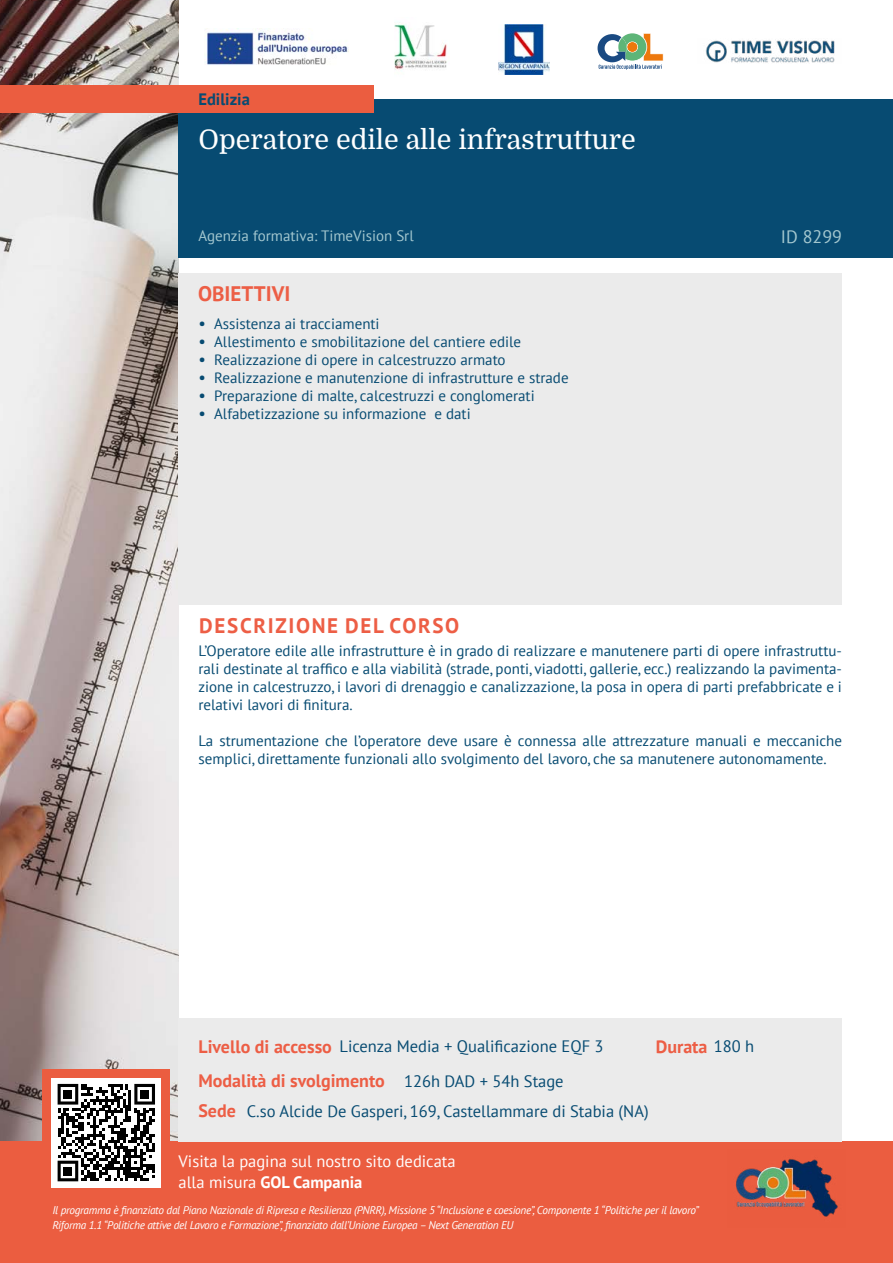
<style>
.page{position:relative;width:893px;height:1263px;background:#fff}
.page>*{position:absolute;margin:0;border:0;box-sizing:border-box;transform-origin:0 0}
.t1{font:27px "Domine";color:#fff}
.t2{font:700 21px "PT Sans";letter-spacing:.08em;color:#ed5e45}
.t3{font:700 21px "PT Sans";color:#ed5e45}
.t4{font:700 18px/30.2px "PT Sans";color:#ed5e45}
.t5{font:18px "PT Sans";color:#a3c7cf}
.t6{font:16.5px/29.2px "PT Sans";color:#074b72}
.t7{font:16.5px/21px "PT Sans";color:#fff}
.t8{font:700 16.5px "PT Sans";color:#074b72}
.t9{font:15px/18px "PT Sans";color:#074b72;text-align:justify}
.t10{font:15px "PT Sans";color:#a3c7cf}
.t11{font:italic 11.25px/15px "PT Sans";letter-spacing:-.025em;color:#fff}
.s1{font-size:16.5px}
.s2{font-weight:700;font-size:18px;color:#ed5e45}
.s3{font-weight:400;font-size:16.5px;color:#074b72}
.s4{font-weight:700}
</style>
<div class="page">
<img style="left:0;top:0;width:179px;height:1141px">
<div style="left:179px;top:99px;width:714px;height:159px;background:#074b72"></div>
<div style="left:0;top:85px;width:374px;height:28px;background:#eb5d40"></div>
<div style="left:0;top:1141px;width:893px;height:122px;background:#eb5d40"></div>
<div style="left:43px;top:1069px;width:127px;height:127px;background:#eb5d40"></div>
<div style="left:179px;top:273px;width:663px;height:332px;background:#ebebeb"></div>
<img style="left:705px;top:40px;width:130px;height:23px">
<div style="left:52px;top:1078px;width:109px;height:109px;background:#fff"></div>
<svg style="left:58px;top:1084px;width:97px;height:97px"></svg>
<div style="left:63px;top:1090px;width:9px;height:9px;background:#000"></div>
<div style="left:140px;top:1090px;width:9px;height:9px;background:#000"></div>
<div style="left:63px;top:1166px;width:9px;height:9px;background:#000"></div>
<div style="left:179px;top:1018px;width:663px;height:123px;background:#ebebeb"></div>
<img style="left:736px;top:1158px;width:102px;height:59px">
<img style="left:394px;top:24px;width:53px;height:46px">
<svg style="left:598px;top:33px;width:65px;height:37px"></svg>
<img style="left:498px;top:25px;width:51px;height:50px">
<img style="left:205px;top:30px;width:144px;height:35px">
<p class="t8" style="left:198px;top:88px;width:53px">Edilizia</p>
<h1 class="t1" style="left:198px;top:125px;width:439px">Operatore edile alle infrastrutture</h1>
<p class="t10" style="left:198px;top:226px;width:217px">Agenzia formativa: TimeVision Srl</p>
<p class="t5" style="left:781px;top:225px;width:63px">ID 8299</p>
<h2 class="t3" style="left:198px;top:279px;width:94px">OBIETTIVI</h2>
<p class="t9" style="left:198px;top:314px;width:183px"><span class="s1">•</span> Assistenza ai tracciamenti</p>
<p class="t9" style="left:198px;top:332px;width:324px"><span class="s1">•</span> Allestimento e smobilitazione del cantiere edile</p>
<p class="t9" style="left:198px;top:350px;width:309px"><span class="s1">•</span> Realizzazione di opere in calcestruzzo armato</p>
<p class="t9" style="left:198px;top:368px;width:372px"><span class="s1">•</span> Realizzazione e manutenzione di infrastrutture e strade</p>
<p class="t9" style="left:198px;top:386px;width:338px"><span class="s1">•</span> Preparazione di malte, calcestruzzi e conglomerati</p>
<p class="t9" style="left:198px;top:404px;width:274px"><span class="s1">•</span> Alfabetizzazione su informazione e dati</p>
<h2 class="t2" style="left:199px;top:612px;width:261px">DESCRIZIONE DEL CORSO</h2>
<p class="t9" style="left:198px;top:641px;width:645px">L’Operatore edile alle infrastrutture è in grado di realizzare e manutenere parti di opere infrastruttu&shy;rali destinate al traffico e alla viabilità (strade, ponti, viadotti, gallerie, ecc.) realizzando la pavimenta&shy;zione in calcestruzzo, i lavori di drenaggio e canalizzazione, la posa in opera di parti prefabbricate e i relativi lavori di finitura.</p>
<p class="t9" style="left:198px;top:731px;width:645px">La strumentazione che l’operatore deve usare è connessa alle attrezzature manuali e meccaniche semplici, direttamente funzionali allo svolgimento del lavoro, che sa manutenere autonomamente.</p>
<p class="t6" style="left:198px;top:1031px;width:407px"><span class="s2">Livello di accesso</span> Licenza Media + Qualificazione EQF 3</p>
<p class="t4" style="left:198px;top:1065px;width:188px">Modalità di svolgimento<br>Sede</p>
<p class="t6" style="left:247px;top:1066px;width:403px;text-indent:157px">126h DAD + 54h Stage<br>C.so Alcide De Gasperi, 169, Castellammare di Stabia (NA)</p>
<p class="t4" style="left:656px;top:1031px;width:100px">Durata <span class="s3">180 h</span></p>
<p class="t7" style="left:179px;top:1150px;width:279px">Visita la pagina sul nostro sito dedicata alla misura <span class="s4">GOL Campania</span></p>
<p class="t11" style="left:52px;top:1203px;width:648px">Il programma è finanziato dal Piano Nazionale di Ripresa e Resilienza (PNRR), Missione 5 “Inclusione e coesione”, Componente 1 “Politiche per il lavoro”<br>Riforma 1.1 “Politiche attive del Lavoro e Formazione”, finanziato dall’Unione Europea – Next Generation EU</p>
</div>
